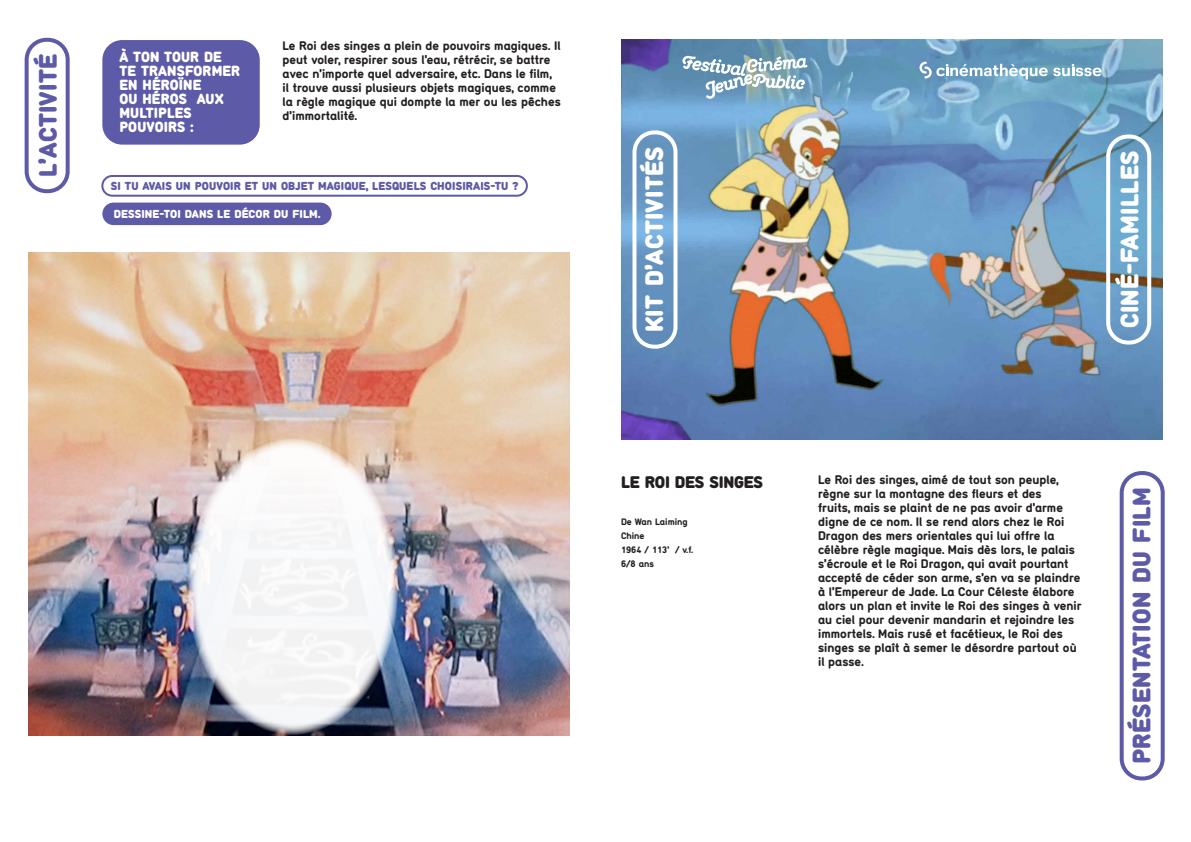
<style>
.page{position:relative;width:1191px;height:842px;background:#fff}
.page>*{position:absolute;margin:0;border:0;box-sizing:border-box;transform-origin:0 0}
.Chapitres_droite{font:900 24px "Gravostyle Basic";letter-spacing:.01em;color:#5d5aa7}
.Chapitres_gauche_bla{font:900 24px "Gravostyle Basic";letter-spacing:.01em;color:#fff}
.Chapitres_droite_bla{font:900 24px "Gravostyle Basic";letter-spacing:.01em;color:#fff}
.Chapitres_gauche{font:900 24px "Gravostyle Basic";letter-spacing:.01em;color:#5d5aa7}
.t1{font:900 16px "Gravostyle Basic";letter-spacing:-.015em;color:#231f20}
.Bulle_intertitres{font:900 14px/14px "Gravostyle Basic";letter-spacing:.01em;color:#fff}
.t2{font:700 12px/14px "Gravostyle Basic";letter-spacing:.005em;color:#231f20}
.Interaction{font:900 11px "Gravostyle Basic";letter-spacing:.01em;color:#5d5aa7}
.Action{font:900 11px "Gravostyle Basic";letter-spacing:.01em;color:#fff}
.Texte_petit{font:700 9px "Gravostyle Basic";color:#231f20}
</style>
<div class="page">
<img style="left:621px;top:40px;width:541px;height:399px">
<div style="left:1119px;top:471px;width:45px;height:309px;border:4px solid #5d5aa7;border-radius:20px"></div>
<div style="left:25px;top:38px;width:45px;height:155px;border:4px solid #5d5aa7;border-radius:20px"></div>
<div style="left:102px;top:40px;width:158px;height:105px;background:#5d5aa7;border-radius:20px"></div>
<div style="left:101px;top:175px;width:427px;height:22px;border:2px solid #5d5aa7;border-radius:10px"></div>
<div style="left:102px;top:203px;width:229px;height:22px;background:#5d5aa7;border-radius:11px"></div>
<img style="left:28px;top:252px;width:542px;height:483px">
<svg style="left:189px;top:441px;width:207px;height:292px;fill:#f6f7f8"></svg>
<div style="left:1106px;top:135px;width:45px;height:210px;border:4px solid #fff;border-radius:20px"></div>
<div style="left:632px;top:130px;width:45px;height:219px;border:4px solid #fff;border-radius:20px"></div>
<svg style="left:682px;top:56px;width:125px;height:43px"></svg>
<svg style="left:919px;top:62px;width:128px;height:18px"></svg>
<svg style="left:1053px;top:64px;width:48px;height:12px"></svg>
<p class="Chapitres_gauche" style="left:33px;top:177px;width:124px;rotate:-90deg">L'ACTIVITÉ</p>
<p class="Bulle_intertitres" style="left:119px;top:50px;width:122px">À TON TOUR DE<br>TE TRANSFORMER<br>EN HÉROÏNE<br>OU HÉROS AUX<br>MULTIPLES<br>POUVOIRS :</p>
<p class="t2" style="left:283px;top:38px;width:280px">Le Roi des singes a plein de pouvoirs magiques. Il peut voler, respirer sous l’eau, rétrécir, se battre avec n’importe quel adversaire, etc. Dans le film, il trouve aussi plusieurs objets magiques, comme la règle magique qui dompte la mer ou les pêches d’immortalité.</p>
<p class="Interaction" style="left:111px;top:179px;width:409px">SI TU AVAIS UN POUVOIR ET UN OBJET MAGIQUE, LESQUELS CHOISIRAIS-TU ?</p>
<p class="Action" style="left:114px;top:207px;width:208px">DESSINE-TOI DANS LE DÉCOR DU FILM.</p>
<p class="Chapitres_gauche_bla" style="left:639px;top:332px;width:187px;rotate:-90deg">KIT D’ACTIVITÉS</p>
<p class="Chapitres_droite_bla" style="left:1114px;top:328px;width:179px;rotate:-90deg">CINÉ-FAMILLES</p>
<p class="t1" style="left:621px;top:472px;width:143px">LE ROI DES SINGES</p>
<p class="Texte_petit" style="left:621px;top:516px;width:68px">De Wan Laiming</p>
<p class="Texte_petit" style="left:621px;top:530px;width:25px">Chine</p>
<p class="Texte_petit" style="left:621px;top:544px;width:74px">1964 / 113’ / v.f.</p>
<p class="Texte_petit" style="left:621px;top:558px;width:34px">6/8 ans</p>
<p class="t2" style="left:818px;top:472px;width:265px">Le Roi des singes, aimé de tout son peuple, règne sur la montagne des fleurs et des<br>fruits, mais se plaint de ne pas avoir d’arme digne de ce nom. Il se rend alors chez le Roi Dragon des mers orientales qui lui offre la célèbre règle magique. Mais dès lors, le palais s’écroule et le Roi Dragon, qui avait pourtant accepté de céder son arme, s’en va se plaindre à l’Empereur de Jade. La Cour Céleste élabore alors un plan et invite le Roi des singes à venir au ciel pour devenir mandarin et rejoindre les immortels. Mais rusé et facétieux, le Roi des singes se plaît à semer le désordre partout où il passe.</p>
<p class="Chapitres_droite" style="left:1126px;top:764px;width:278px;rotate:-90deg">PRÉSENTATION DU FILM</p>
</div>
